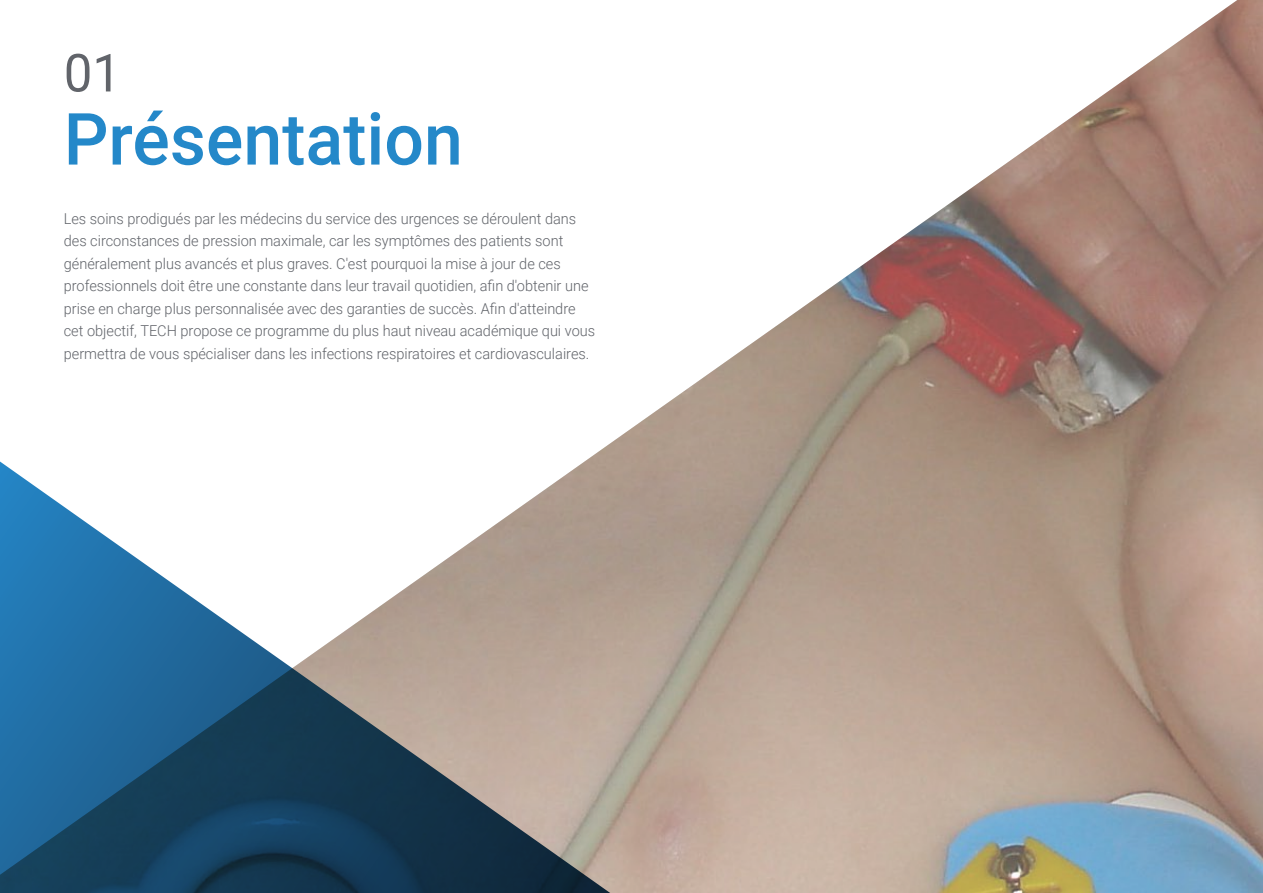
<style>
.page{position:relative;width:1263px;height:893px;background:#fff}
.page>*{position:absolute;margin:0;border:0;box-sizing:border-box;transform-origin:0 0}
.t1{font:500 72px "Roboto";color:#2488c9}
.t2{font:52.5px "Roboto";color:#61646a}
.t3{font:300 15px/22.5px "Roboto";color:#61646a}
</style>
<div class="page">
<img style="left:607px;top:0;width:656px;height:893px">
<svg style="left:0;top:446px;width:640px;height:447px"></svg>
<h2 class="t2" style="left:64px;top:36px;width:59px">01</h2>
<h1 class="t1" style="left:64px;top:89px;width:401px">Présentation</h1>
<p class="t3" style="left:64px;top:207px;width:533px">Les soins prodigués par les médecins du service des urgences se déroulent dans des circonstances de pression maximale, car les symptômes des patients sont généralement plus avancés et plus graves. C'est pourquoi la mise à jour de ces professionnels doit être une constante dans leur travail quotidien, afin d'obtenir une prise en charge plus personnalisée avec des garanties de succès. Afin d'atteindre cet objectif, TECH propose ce programme du plus haut niveau académique qui vous permettra de vous spécialiser dans les infections respiratoires et cardiovasculaires.</p>
</div>
